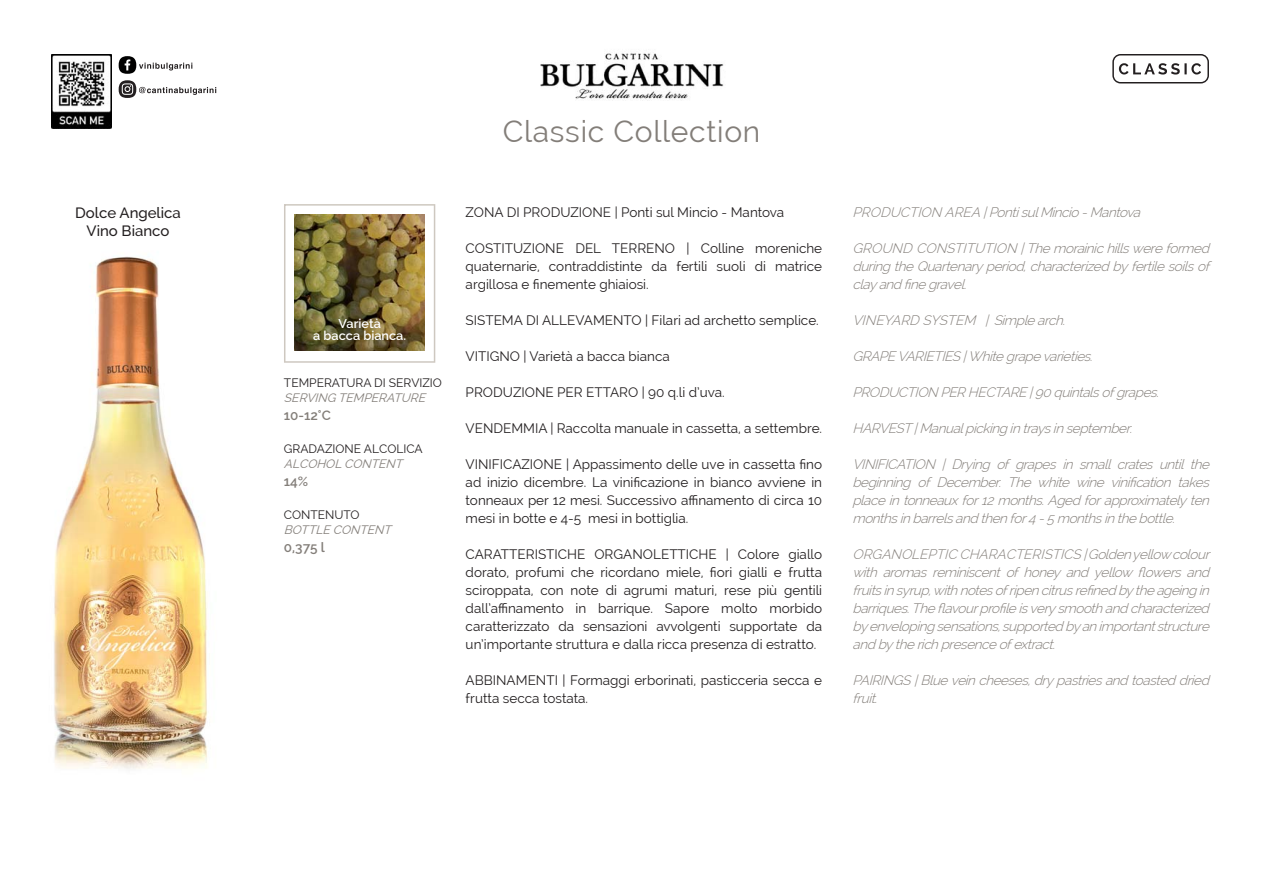
<style>
.page{position:relative;width:1263px;height:893px;background:#fff}
.page>*{position:absolute;margin:0;border:0;box-sizing:border-box;transform-origin:0 0}
.t1{font:30px "Raleway";letter-spacing:.025em;color:#837e79}
.t2{font:500 15px/18px "Raleway";color:#231f20;text-align:center}
.t3{font:13.5px/18px "Raleway";color:#231f20;text-align:justify}
.t4{font:italic 300 13.5px/18px "Raleway";color:#837e79;text-align:justify}
.t5{font:600 13.5px "Raleway";color:#837e79}
.t6{font:600 12.75px/12px "Raleway";color:#fff;text-align:center}
.t7{font:12px "Raleway";color:#231f20}
.t8{font:italic 12px "Raleway";color:#837e79}
</style>
<div class="page">
<img style="left:51px;top:53px;width:1152px;height:716px">
<img style="left:284px;top:204px;width:151px;height:159px">
<svg style="left:1112px;top:54px;width:97px;height:29px"></svg>
<div style="left:119px;top:56px;width:17px;height:18px;background:#000;border-radius:50%"></div>
<svg style="left:125px;top:59px;width:5px;height:11px"></svg>
<svg style="left:139px;top:63px;width:53px;height:7px"></svg>
<svg style="left:119px;top:80px;width:17px;height:18px"></svg>
<svg style="left:122px;top:83px;width:11px;height:12px"></svg>
<svg style="left:139px;top:87px;width:77px;height:8px"></svg>
<img style="left:51px;top:54px;width:60px;height:74px">
<h1 class="t1" style="left:503px;top:114px;width:259px">Classic Collection</h1>
<p class="t2" style="left:75px;top:204px;width:107px">Dolce Angelica<br>Vino Bianco</p>
<p class="t3" style="left:466px;top:203px;width:320px">ZONA DI PRODUZIONE | Ponti sul Mincio - Mantova</p>
<p class="t3" style="left:466px;top:239px;width:358px">COSTITUZIONE DEL TERRENO | Colline moreniche quaternarie, contraddistinte da fertili suoli di matrice argillosa e finemente ghiaiosi.</p>
<p class="t3" style="left:466px;top:311px;width:355px">SISTEMA DI ALLEVAMENTO | Filari ad archetto semplice.</p>
<p class="t3" style="left:466px;top:347px;width:206px">VITIGNO | Varietà a bacca bianca</p>
<p class="t3" style="left:466px;top:383px;width:261px">PRODUZIONE PER ETTARO | 90 q.li d’uva.</p>
<p class="t3" style="left:466px;top:419px;width:358px">VENDEMMIA | Raccolta manuale in cassetta, a settembre.</p>
<p class="t3" style="left:466px;top:455px;width:358px">VINIFICAZIONE | Appassimento delle uve in cassetta fino ad inizio dicembre. La vinificazione in bianco avviene in tonneaux per 12 mesi. Successivo affinamento di circa 10 mesi in botte e 4-5 mesi in bottiglia.</p>
<p class="t3" style="left:466px;top:545px;width:358px">CARATTERISTICHE ORGANOLETTICHE | Colore giallo dorato, profumi che ricordano miele, fiori gialli e frutta sciroppata, con note di agrumi maturi, rese più gentili dall’affinamento in barrique. Sapore molto morbido caratterizzato da sensazioni avvolgenti supportate da un’importante struttura e dalla ricca presenza di estratto.</p>
<p class="t3" style="left:466px;top:671px;width:358px">ABBINAMENTI | Formaggi erborinati, pasticceria secca e frutta secca tostata.</p>
<p class="t6" style="left:313px;top:317px;width:94px">Varietà<br>a bacca bianca.</p>
<p class="t7" style="left:284px;top:376px;width:160px">TEMPERATURA DI SERVIZIO</p>
<p class="t8" style="left:284px;top:391px;width:146px">SERVING TEMPERATURE</p>
<p class="t5" style="left:284px;top:408px;width:48px">10-12°C</p>
<p class="t7" style="left:284px;top:442px;width:140px">GRADAZIONE ALCOLICA</p>
<p class="t8" style="left:284px;top:457px;width:123px">ALCOHOLCONTENT</p>
<p class="t5" style="left:284px;top:474px;width:26px">14%</p>
<p class="t7" style="left:284px;top:508px;width:77px">CONTENUTO</p>
<p class="t8" style="left:284px;top:523px;width:112px">BOTTLE CONTENT</p>
<p class="t5" style="left:284px;top:540px;width:42px">0,375 l</p>
<p class="t4" style="left:852px;top:203px;width:293px">PRODUCTION AREA |PontisulMincio-Mantova</p>
<p class="t4" style="left:852px;top:239px;width:362px">GROUND CONSTITUTION |Themorainichillswereformed duringtheQuartenaryperiod,characterizedbyfertilesoilsof clayandfinegravel.</p>
<p class="t4" style="left:852px;top:311px;width:218px">VINEYARD SYSTEM | Simplearch.</p>
<p class="t4" style="left:852px;top:347px;width:246px">GRAPEVARIETIES|Whitegrapevarieties.</p>
<p class="t4" style="left:852px;top:383px;width:312px">PRODUCTION PERHECTARE|90quintalsofgrapes.</p>
<p class="t4" style="left:852px;top:419px;width:285px">HARVEST|Manualpickingintraysinseptember.</p>
<p class="t4" style="left:852px;top:455px;width:362px">VINIFICATION | Drying of grapes in small crates until the beginning of December. The white wine vinification takes placeintonneauxfor12months.Agedforapproximatelyten monthsinbarrelsandthenfor4-5monthsinthebottle.</p>
<p class="t4" style="left:852px;top:545px;width:362px">ORGANOLEPTIC CHARACTERISTICS |Goldenyellow colour with aromas reminiscent of honey and yellow flowers and fruitsinsyrup,withnotesofripencitrusrefinedbytheageingin barriques.Theflavourprofileisverysmoothandcharacterized byenvelopingsensations,supportedbyanimportantstructure andbytherichpresenceofextract.</p>
<p class="t4" style="left:852px;top:671px;width:362px">PAIRINGS|Blueveincheeses,drypastriesandtoasteddried fruit.</p>
</div>
